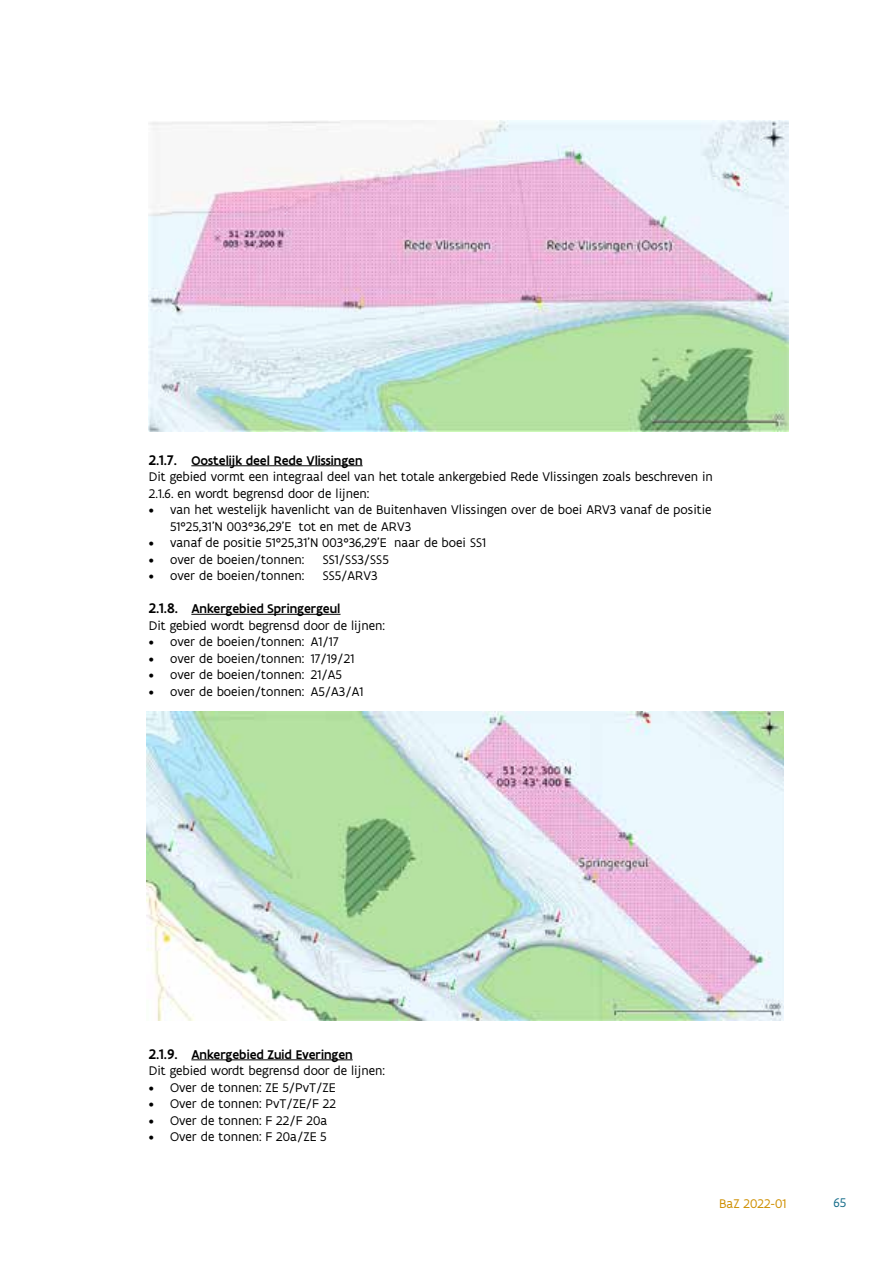
<style>
.page{position:relative;width:893px;height:1263px;background:#fff}
.page>*{position:absolute;margin:0;border:0;box-sizing:border-box;transform-origin:0 0}
.t1{font:13.5px/16.5px "Flanders Art Sans";color:#000}
.t2{font:13.5px "Flanders Art Sans";letter-spacing:.005em;color:#ce8f00}
.t3{font:13.5px "Flanders Art Sans";color:#186e8b}
.s1{font-weight:500;font-size:15px}
.s2{font-weight:500}
</style>
<div class="page">
<hr style="left:191px;top:465px;width:172px;height:1px;background:#000">
<hr style="left:191px;top:614px;width:149px;height:1px;background:#000">
<hr style="left:191px;top:1059px;width:162px;height:1px;background:#000">
<img style="left:149px;top:120px;width:640px;height:312px">
<img style="left:147px;top:711px;width:636px;height:309px">
<p class="t1" style="left:149px;top:452px;width:566px"><span class="s1">2.1.7.</span> <span class="s2">Oostelijk deel Rede Vlissingen<br></span>Dit gebied vormt een integraal deel van het totale ankergebied Rede Vlissingen zoals beschreven in<br>2.1.6. en wordt begrensd door de lijnen:</p>
<p class="t1" style="left:170px;top:502px;width:543px;text-indent:-21px">• van het westelijk havenlicht van de Buitenhaven Vlissingen over de boei ARV3 vanaf de positie<br>51°25,31'N 003°36,29'E tot en met de ARV3</p>
<p class="t1" style="left:149px;top:535px;width:339px">• vanaf de positie 51°25,31'N 003°36,29'E naar de boei SS1</p>
<p class="t1" style="left:149px;top:551px;width:157px">• over de boeien/tonnen:</p>
<p class="t1" style="left:323px;top:551px;width:68px">SS1/SS3/SS5</p>
<p class="t1" style="left:149px;top:568px;width:157px">• over de boeien/tonnen:</p>
<p class="t1" style="left:323px;top:568px;width:56px">SS5/ARV3</p>
<p class="t1" style="left:149px;top:601px;width:238px"><span class="s1">2.1.8.</span> <span class="s2">Ankergebied Springergeul<br></span>Dit gebied wordt begrensd door de lijnen:</p>
<p class="t1" style="left:149px;top:634px;width:191px">• over de boeien/tonnen: A1/17</p>
<p class="t1" style="left:149px;top:650px;width:207px">• over de boeien/tonnen: 17/19/21</p>
<p class="t1" style="left:149px;top:667px;width:195px">• over de boeien/tonnen: 21/A5</p>
<p class="t1" style="left:149px;top:683px;width:216px">• over de boeien/tonnen: A5/A3/A1</p>
<p class="t1" style="left:149px;top:1046px;width:238px"><span class="s1">2.1.9.</span> <span class="s2">Ankergebied Zuid Everingen<br></span>Dit gebied wordt begrensd door de lijnen:</p>
<p class="t1" style="left:149px;top:1079px;width:188px">• Over de tonnen: ZE 5/PvT/ZE</p>
<p class="t1" style="left:149px;top:1096px;width:189px">• Over de tonnen: PvT/ZE/F 22</p>
<p class="t1" style="left:149px;top:1112px;width:180px">• Over de tonnen: F 22/F 20a</p>
<p class="t1" style="left:149px;top:1129px;width:179px">• Over de tonnen: F 20a/ZE 5</p>
<p class="t2" style="left:719px;top:1195px;width:69px">BaZ 2022-01</p>
<p class="t3" style="left:833px;top:1194px;width:14px">65</p>
</div>
